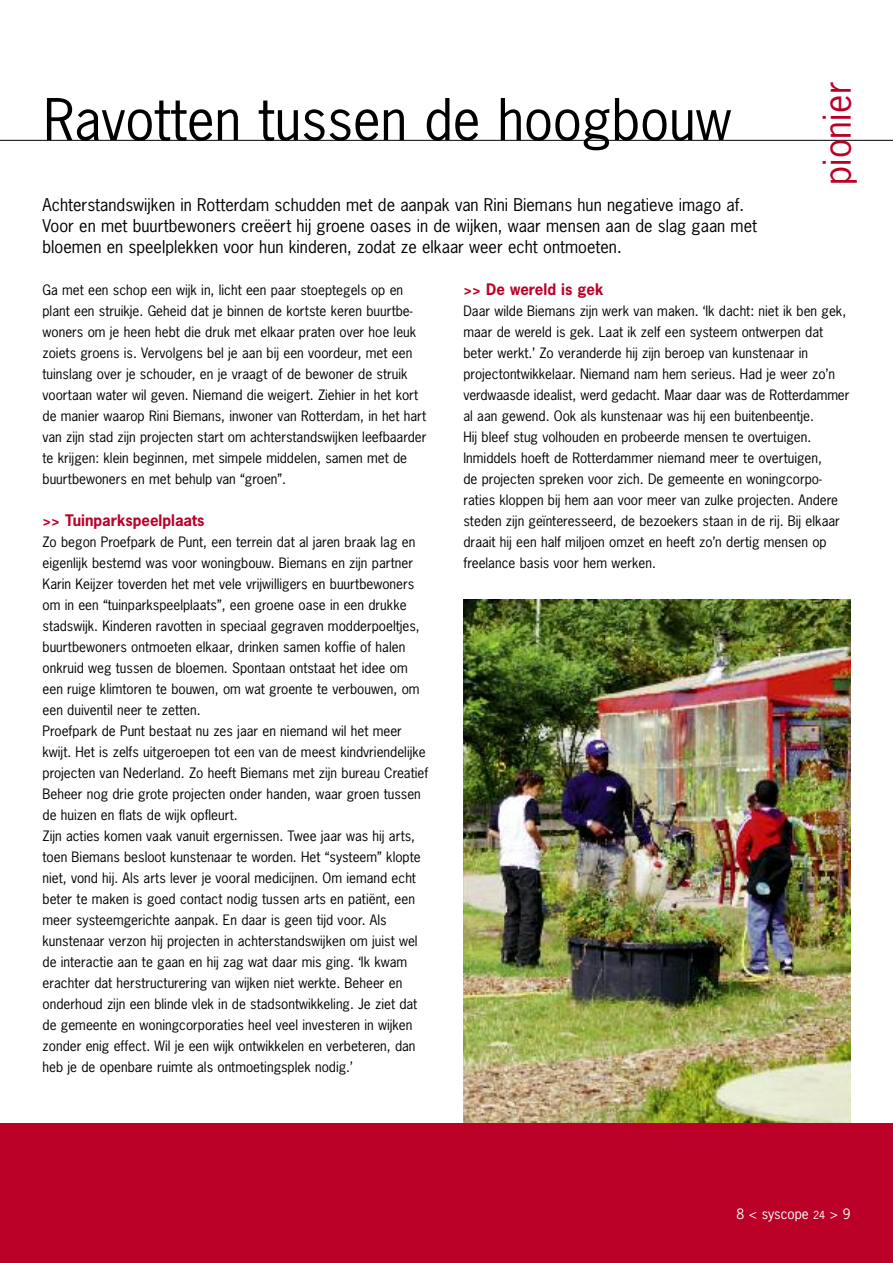
<style>
.page{position:relative;width:893px;height:1263px;background:#fff}
.page>*{position:absolute;margin:0;border:0;box-sizing:border-box;transform-origin:0 0}
.t1{font:54px "News Gothic";color:#000}
.t2{font:36px "News Gothic";letter-spacing:.01em;color:#bb0028}
.t3{font:16.5px/21px "News Gothic";color:#000}
.t4{font:700 15px "News Gothic";color:#bb0028}
.t5{font:13.5px/21px "News Gothic";color:#000}
.t6{font:13.5px "News Gothic";color:#fff}
.s1{font-size:10.5px}
</style>
<div class="page">
<div style="left:0;top:1123px;width:893px;height:140px;background:#bb0028"></div>
<img style="left:463px;top:600px;width:387px;height:523px">
<hr style="left:0;top:140px;width:893px;height:1px;background:#000">
<h1 class="t1" style="left:44px;top:90px;width:689px">Ravotten tussen de hoogbouw</h1>
<p class="t3" style="left:43px;top:194px;width:716px">Achterstandswijken in Rotterdam schudden met de aanpak van Rini Biemans hun negatieve imago af.<br>Voor en met buurtbewoners creëert hij groene oases in de wijken, waar mensen aan de slag gaan met bloemen en speelplekken voor hun kinderen, zodat ze elkaar weer echt ontmoeten.</p>
<h2 class="t2" style="left:817px;top:185px;width:105px;rotate:-90deg">pionier</h2>
<p class="t5" style="left:43px;top:279px;width:385px">Ga met een schop een wijk in, licht een paar stoeptegels op en plant een struikje. Geheid dat je binnen de kortste keren buurtbe&shy;woners om je heen hebt die druk met elkaar praten over hoe leuk zoiets groens is. Vervolgens bel je aan bij een voordeur, met een tuinslang over je schouder, en je vraagt of de bewoner de struik voortaan water wil geven. Niemand die weigert. Ziehier in het kort de manier waarop Rini Biemans, inwoner van Rotterdam, in het hart van zijn stad zijn projecten start om achterstandswijken leefbaarder te krijgen: klein beginnen, met simpele middelen, samen met de buurtbewoners en met behulp van “groen”.</p>
<p class="t4" style="left:43px;top:512px;width:163px">&gt;&gt; Tuinparkspeelplaats</p>
<p class="t5" style="left:43px;top:531px;width:387px">Zo begon Proefpark de Punt, een terrein dat al jaren braak lag en eigenlijk bestemd was voor woningbouw. Biemans en zijn partner Karin Keijzer toverden het met vele vrijwilligers en buurtbewoners om in een “tuinparkspeelplaats”, een groene oase in een drukke stadswijk. Kinderen ravotten in speciaal gegraven modderpoeltjes, buurtbewoners ontmoeten elkaar, drinken samen koffie of halen onkruid weg tussen de bloemen. Spontaan ontstaat het idee om een ruige klimtoren te bouwen, om wat groente te verbouwen, om een duiventil neer te zetten.<br>Proefpark de Punt bestaat nu zes jaar en niemand wil het meer kwijt. Het is zelfs uitgeroepen tot een van de meest kindvriendelijke projecten van Nederland. Zo heeft Biemans met zijn bureau Creatief Beheer nog drie grote projecten onder handen, waar groen tussen de huizen en flats de wijk opfleurt.<br>Zijn acties komen vaak vanuit ergernissen. Twee jaar was hij arts, toen Biemans besloot kunstenaar te worden. Het “systeem” klopte niet, vond hij. Als arts lever je vooral medicijnen. Om iemand echt beter te maken is goed contact nodig tussen arts en patiënt, een meer systeemgerichte aanpak. En daar is geen tijd voor. Als kunstenaar verzon hij projecten in achterstandswijken om juist wel de interactie aan te gaan en hij zag wat daar mis ging. ‘Ik kwam erachter dat herstructurering van wijken niet werkte. Beheer en onderhoud zijn een blinde vlek in de stadsontwikkeling. Je ziet dat de gemeente en woningcorporaties heel veel investeren in wijken zonder enig effect. Wil je een wijk ontwikkelen en verbeteren, dan heb je de openbare ruimte als ontmoetingsplek nodig.’</p>
<p class="t4" style="left:463px;top:281px;width:141px">&gt;&gt; De wereld is gek</p>
<p class="t5" style="left:463px;top:300px;width:387px">Daar wilde Biemans zijn werk van maken. ‘Ik dacht: niet ik ben gek, maar de wereld is gek. Laat ik zelf een systeem ontwerpen dat beter werkt.’ Zo veranderde hij zijn beroep van kunstenaar in projectontwikkelaar. Niemand nam hem serieus. Had je weer zo’n verdwaasde idealist, werd gedacht. Maar daar was de Rotterdammer al aan gewend. Ook als kunstenaar was hij een buitenbeentje.<br>Hij bleef stug volhouden en probeerde mensen te overtuigen.<br>Inmiddels hoeft de Rotterdammer niemand meer te overtuigen,<br>de projecten spreken voor zich. De gemeente en woningcorpo&shy;raties kloppen bij hem aan voor meer van zulke projecten. Andere steden zijn geïnteresseerd, de bezoekers staan in de rij. Bij elkaar draait hij een half miljoen omzet en heeft zo’n dertig mensen op freelance basis voor hem werken.</p>
<p class="t6" style="left:736px;top:1206px;width:116px">8 &lt; syscope <span class="s1">24</span> &gt; 9</p>
</div>
